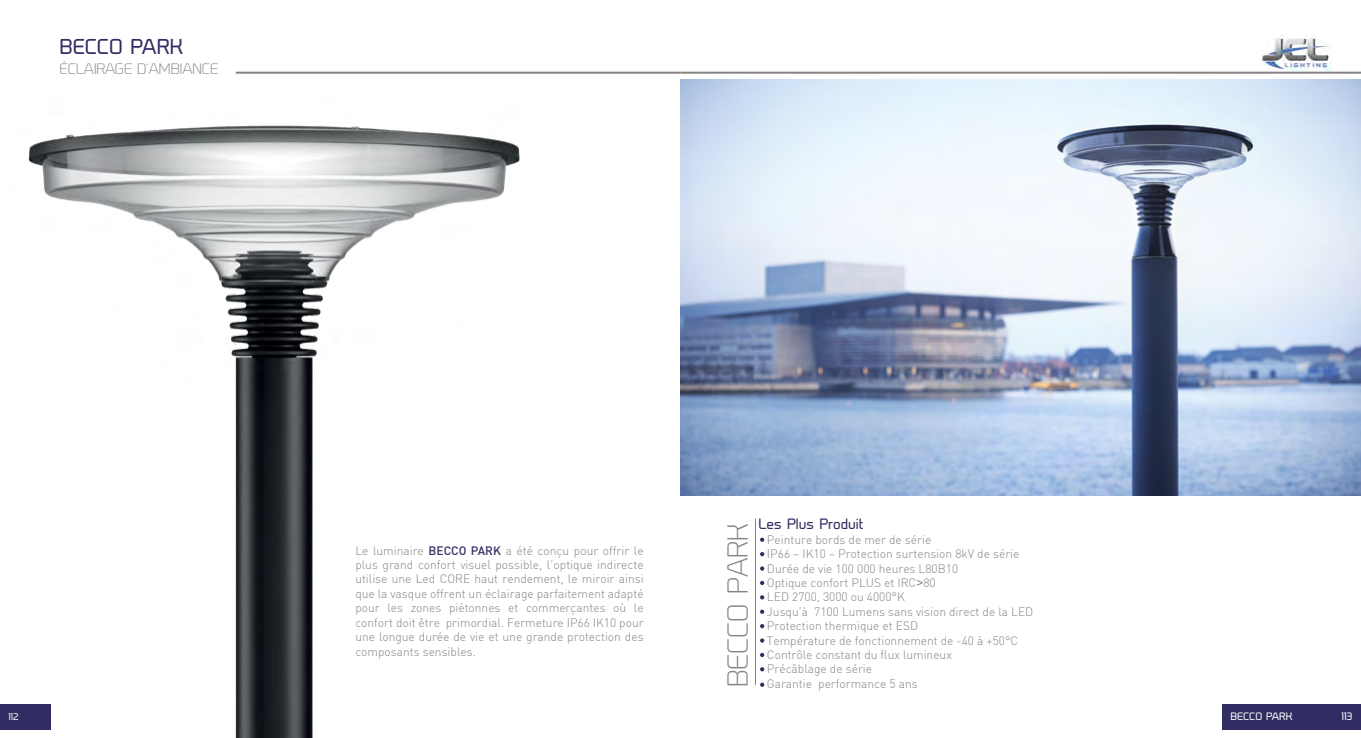
<style>
.page{position:relative;width:1361px;height:738px;background:#fff}
.page>*{position:absolute;margin:0;border:0;box-sizing:border-box;transform-origin:0 0}
.t1{font:300 27px "Prime";color:#868281}
.t2{font:20px "Prime";color:#312c62}
.t3{font:300 14px "Prime";color:#878482}
.t4{font:14px "Prime";color:#312c62}
.t5{font:300 12px/14.4px "DIN";color:#878482;text-align:justify}
.t6{font:10px "Prime";color:#fff}
.t7{font:9px "Prime";color:#fff}
.s1{font-weight:500;color:#312c62}
.s2{font-family:"Arial";font-weight:400}
</style>
<div class="page">
<div style="left:1222px;top:703px;width:139px;height:26px;background:#312c62"></div>
<div style="left:0;top:703px;width:51px;height:26px;background:#312c62"></div>
<hr style="left:236px;top:72px;width:444px;height:2px;background:#868281">
<img style="left:1259px;top:35px;width:72px;height:35px">
<hr style="left:680px;top:72px;width:681px;height:2px;background:#868281">
<img style="left:8px;top:125px;width:512px;height:612px">
<img style="left:680px;top:80px;width:681px;height:415px">
<hr style="left:755px;top:518px;width:1px;height:166px;background:#868281">
<svg style="left:760px;top:537px;width:4px;height:4px"></svg>
<svg style="left:760px;top:552px;width:4px;height:4px"></svg>
<svg style="left:760px;top:566px;width:4px;height:4px"></svg>
<svg style="left:760px;top:580px;width:4px;height:4px"></svg>
<svg style="left:760px;top:595px;width:4px;height:4px"></svg>
<svg style="left:760px;top:609px;width:4px;height:4px"></svg>
<svg style="left:760px;top:624px;width:4px;height:3px"></svg>
<svg style="left:760px;top:638px;width:4px;height:4px"></svg>
<svg style="left:760px;top:652px;width:4px;height:4px"></svg>
<svg style="left:760px;top:667px;width:4px;height:4px"></svg>
<svg style="left:760px;top:682px;width:4px;height:4px"></svg>
<h2 class="t2" style="left:60px;top:34px;width:125px">BECCO PARK</h2>
<p class="t3" style="left:60px;top:61px;width:160px">ÉCLAIRAGE D’AMBIANCE</p>
<p class="t5" style="left:355px;top:542px;width:290px">Le luminaire <span class="s1">BECCO PARK</span> a été conçu pour offrir le plus grand confort visuel possible, l’optique indirecte utilise une Led CORE haut rendement, le miroir ainsi que la vasque offrent un éclairage parfaitement adapté pour les zones piétonnes et commerçantes où le confort doit être primordial. Fermeture IP66 IK10 pour une longue durée de vie et une grande protection des composants sensibles.</p>
<h1 class="t1" style="left:723px;top:686px;width:165px;rotate:-90deg">BECCO PARK</h1>
<p class="t4" style="left:758px;top:515px;width:107px">Les Plus Produit</p>
<p class="t5" style="left:767px;top:531px;width:268px;text-align:left">Peinture bords de mer de série<br>IP66 – IK10 – Protection surtension 8kV de série Durée de vie 100 000 heures L80B10<br>Optique confort PLUS et IRC<span class="s2">&gt;</span>80<br>LED 2700, 3000 ou 4000°K<br>Jusqu’à 7100 Lumens sans vision direct de la LED Protection thermique et ESD<br>Température de fonctionnement de -40 à +50°C Contrôle constant du flux lumineux<br>Précâblage de série<br>Garantie performance 5 ans</p>
<p class="t6" style="left:1230px;top:710px;width:63px">BECCO PARK</p>
<p class="t7" style="left:9px;top:710px;width:12px">112</p>
<p class="t6" style="left:1341px;top:710px;width:12px">113</p>
</div>
